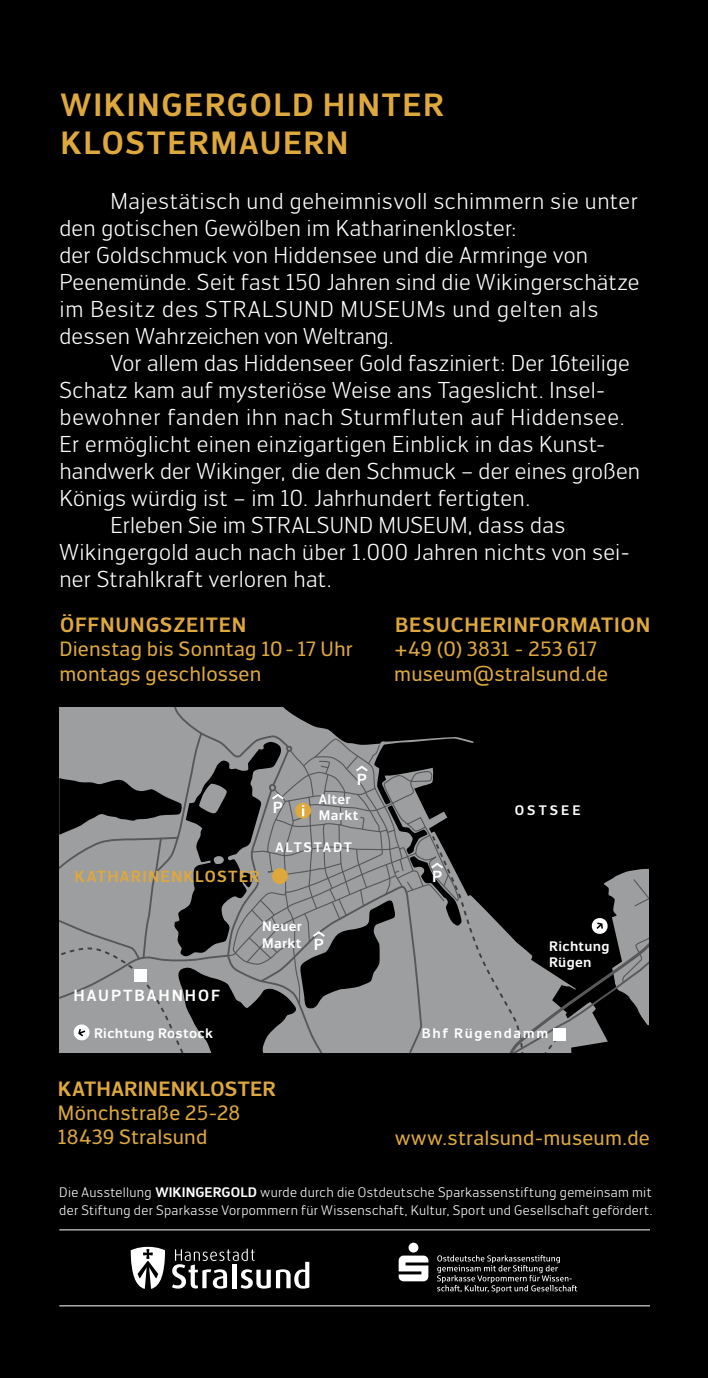
<style>
.page{position:relative;width:708px;height:1378px;background:#000}
.page>*{position:absolute;margin:0;border:0;box-sizing:border-box;transform-origin:0 0}
.t1{font:700 31.5px/37.8px "Engel New Sans PRO";letter-spacing:.055em;color:#dea83d}
.t2{font:22.5px/27px "Engel New Sans PRO";letter-spacing:.015em;color:#fff}
.t3{font:22.5px "Engel New Sans PRO";letter-spacing:.035em;color:#fff}
.t4{font:500 20.25px/24.3px "Engel New Sans PRO";letter-spacing:.01em;color:#dea83d}
.t5{font:700 20.25px "Engel New Sans PRO";letter-spacing:.04em;color:#dea83d}
.t6{font:700 20.25px "Engel New Sans PRO";letter-spacing:.015em;color:#dea83d}
.t7{font:700 15.75px "Engel New Sans PRO";letter-spacing:.075em;color:#dea83d}
.t8{font:700 15.75px "Engel New Sans PRO";letter-spacing:.125em;color:#fff}
.t9{font:13.5px/18px "Engel New Sans PRO";letter-spacing:.02em;color:#fff}
.t10{font:700 13.5px/16.2px "Engel New Sans PRO";letter-spacing:.025em;color:#fff}
.t11{font:700 13.5px "Engel New Sans PRO";letter-spacing:.12em;color:#fff}
.t12{font:700 13.5px "Engel New Sans PRO";letter-spacing:.13em;color:#fff}
.s1{font-weight:700}
</style>
<div class="page">
<hr style="left:59px;top:1229px;width:591px;height:1px;background:#fff">
<hr style="left:59px;top:1305px;width:591px;height:1px;background:#fff">
<svg style="left:156px;top:707px;width:174px;height:24px"></svg>
<svg style="left:59px;top:731px;width:589px;height:322px"></svg>
<svg style="left:131px;top:1247px;width:34px;height:42px"></svg>
<svg style="left:172px;top:1248px;width:137px;height:40px"></svg>
<svg style="left:437px;top:1255px;width:140px;height:38px"></svg>
<svg style="left:399px;top:1242px;width:29px;height:39px"></svg>
<h1 class="t1" style="left:61px;top:86px;width:385px">WIKINGERGOLD HINTER<br>KLOSTERMAUERN</h1>
<p class="t2" style="left:59px;top:187px;width:582px;text-indent:51px">Majestätisch und geheimnisvoll schimmern sie unter den gotischen Gewölben im Katharinenkloster:<br>der Goldschmuck von Hiddensee und die Armringe von Peenemünde. Seit fast 150 Jahren sind die Wikingerschätze im Besitz des STRALSUND MUSEUMs und gelten als dessen Wahrzeichen von Weltrang.</p>
<p class="t2" style="left:110px;top:349px;width:521px">Vor allem das Hiddenseer Gold fasziniert: Der 16teilige</p>
<p class="t2" style="left:59px;top:376px;width:547px">Schatz kam auf mysteriöse Weise ans Tageslicht. Insel-</p>
<p class="t3" style="left:59px;top:403px;width:567px">bewohner fanden ihn nach Sturmfluten auf Hiddensee.</p>
<p class="t2" style="left:59px;top:430px;width:547px">Er ermöglicht einen einzigartigen Einblick in das Kunst-</p>
<p class="t2" style="left:59px;top:457px;width:582px">handwerk der Wikinger, die den Schmuck – der eines großen</p>
<p class="t2" style="left:59px;top:484px;width:473px">Königs würdig ist – im 10. Jahrhundert fertigten.</p>
<p class="t2" style="left:110px;top:511px;width:456px">Erleben Sie im STRALSUND MUSEUM, dass das</p>
<p class="t2" style="left:59px;top:538px;width:572px">Wikingergold auch nach über 1.000 Jahren nichts von sei-</p>
<p class="t2" style="left:59px;top:565px;width:274px">ner Strahlkraft verloren hat.</p>
<p class="t5" style="left:60px;top:612px;width:188px">ÖFFNUNGSZEITEN</p>
<p class="t4" style="left:59px;top:637px;width:295px">Dienstag bis Sonntag 10- 17 Uhr montags geschlossen</p>
<p class="t5" style="left:395px;top:612px;width:257px">BESUCHERINFORMATION</p>
<p class="t4" style="left:394px;top:637px;width:215px">+49 (0) 3831 - 253 617 museum@stralsund.de</p>
<p class="t8" style="left:273px;top:797px;width:11px">P</p>
<p class="t8" style="left:357px;top:769px;width:11px">P</p>
<p class="t10" style="left:319px;top:791px;width:41px">Alter<br>Markt</p>
<p class="t7" style="left:75px;top:866px;width:187px">KATHARINENKLOSTER</p>
<p class="t12" style="left:276px;top:838px;width:78px">ALTSTADT</p>
<p class="t8" style="left:74px;top:985px;width:148px">HAUPTBAHNHOF</p>
<p class="t10" style="left:94px;top:1025px;width:121px">Richtung Rostock</p>
<p class="t10" style="left:262px;top:918px;width:41px">Neuer<br>Markt</p>
<p class="t8" style="left:314px;top:935px;width:11px">P</p>
<p class="t6" style="left:58px;top:1076px;width:219px">KATHARINENKLOSTER</p>
<p class="t4" style="left:58px;top:1100px;width:184px">Mönchstraße 25-28<br>18439 Stralsund</p>
<p class="t8" style="left:432px;top:866px;width:11px">P</p>
<p class="t10" style="left:515px;top:802px;width:67px">OSTSEE</p>
<p class="t10" style="left:549px;top:938px;width:62px">Richtung<br>Rügen</p>
<p class="t11" style="left:422px;top:1024px;width:128px">Bhf Rügendamm</p>
<p class="t4" style="left:395px;top:1125px;width:256px">www.stralsund-museum.de</p>
<p class="t9" style="left:59px;top:1182px;width:595px">Die Ausstellung <span class="s1">WIKINGERGOLD</span> wurde durch die Ostdeutsche Sparkassenstiftung gemeinsam mit der Stiftung der Sparkasse Vorpommern für Wissenschaft, Kultur, Sport und Gesellschaft gefördert.</p>
</div>
